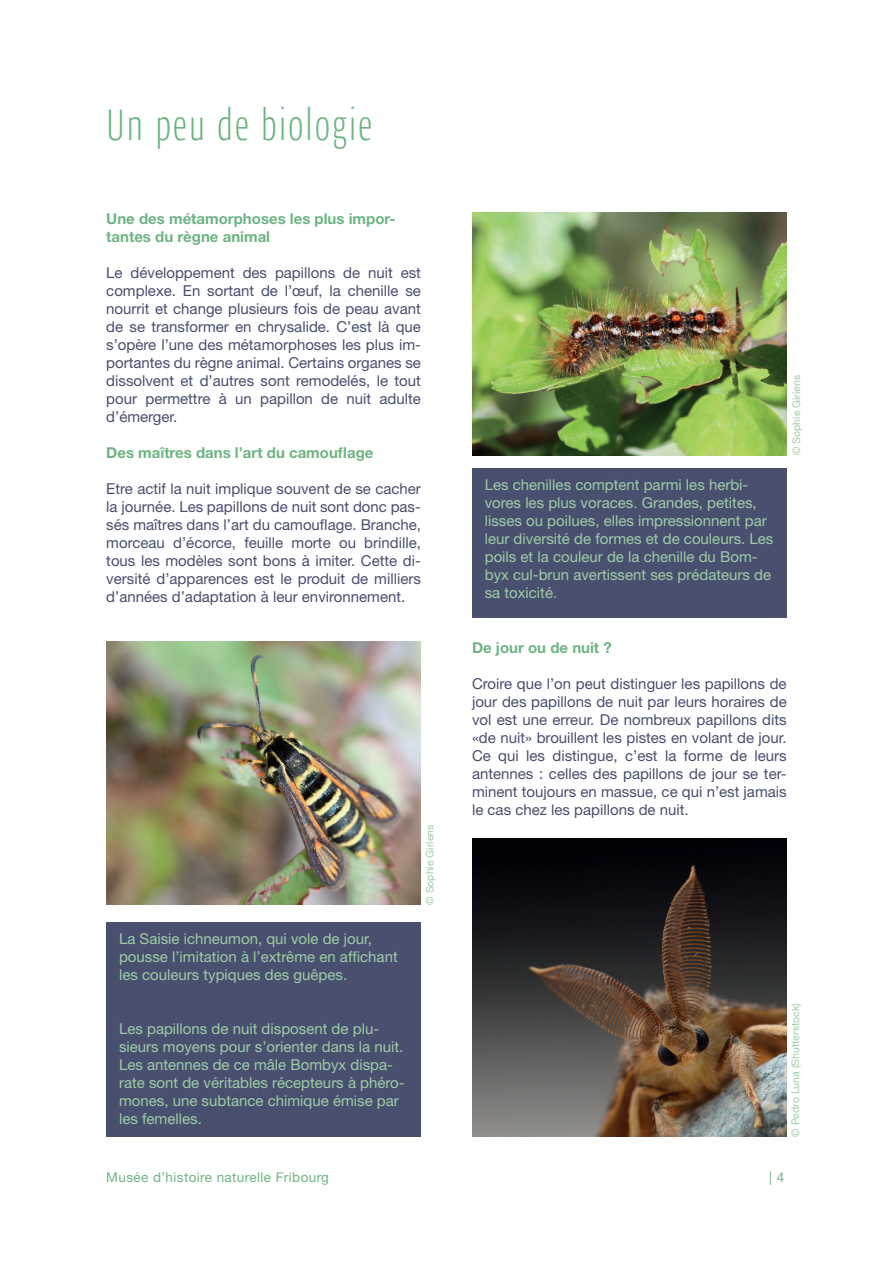
<style>
.page{position:relative;width:893px;height:1263px;background:#fff}
.page>*{position:absolute;margin:0;border:0;box-sizing:border-box;transform-origin:0 0}
.t1{font:300 45px "Ardoise Std Compact";letter-spacing:.05em;color:#6eb483}
.t2{font:15px/18px "Helvetica Neue";color:#484f6f;text-align:justify}
.t3{font:15px/18px "Helvetica Neue";color:#9fcda6}
.t4{font:700 15px/18px "Helvetica Neue";color:#6eb483}
.t5{font:13.5px "Helvetica Neue";letter-spacing:.03em;color:#6eb483}
.t6{font:10.5px "Helvetica Neue";color:#9fcda6}
</style>
<div class="page">
<img style="left:472px;top:838px;width:314px;height:299px">
<img style="left:472px;top:213px;width:315px;height:242px">
<div style="left:472px;top:468px;width:315px;height:150px;background:#484f6f"></div>
<img style="left:106px;top:641px;width:315px;height:264px">
<div style="left:106px;top:922px;width:315px;height:215px;background:#484f6f"></div>
<h1 class="t1" style="left:106px;top:99px;width:267px">Un peu de biologie</h1>
<p class="t4" style="left:106px;top:210px;width:291px">Une des métamorphoses les plus impor&shy;tantes du règne animal</p>
<p class="t2" style="left:106px;top:264px;width:316px">Le développement des papillons de nuit est complexe. En sortant de l’œuf, la chenille se nourrit et change plusieurs fois de peau avant de se transformer en chrysalide. C’est là que s’opère l’une des métamorphoses les plus im&shy;portantes du règne animal. Certains organes se dissolvent et d’autres sont remodelés, le tout pour permettre à un papillon de nuit adulte d’émerger.</p>
<p class="t4" style="left:106px;top:444px;width:269px">Des maîtres dans l’art du camouflage</p>
<p class="t2" style="left:106px;top:480px;width:316px">Etre actif la nuit implique souvent de se cacher la journée. Les papillons de nuit sont donc pas&shy;sés maîtres dans l’art du camouflage. Branche, morceau d’écorce, feuille morte ou brindille, tous les modèles sont bons à imiter. Cette di&shy;versité d’apparences est le produit de milliers d’années d’adaptation à leur environnement.</p>
<p class="t3" style="left:485px;top:475px;width:290px">Les chenilles comptent parmi les herbi&shy;vores les plus voraces. Grandes, petites, lisses ou poilues, elles impressionnent par leur diversité de formes et de couleurs. Les poils et la couleur de la chenille du Bom&shy;byx cul-brun avertissent ses prédateurs de sa toxicité.</p>
<p class="t4" style="left:472px;top:638px;width:141px">De jour ou de nuit ?</p>
<p class="t2" style="left:472px;top:674px;width:316px">Croire que l’on peut distinguer les papillons de jour des papillons de nuit par leurs horaires de vol est une erreur. De nombreux papillons dits «de nuit» brouillent les pistes en volant de jour.<br>Ce qui les distingue, c’est la forme de leurs antennes : celles des papillons de jour se ter&shy;minent toujours en massue, ce qui n’est jamais le cas chez les papillons de nuit.</p>
<p class="t6" style="left:790px;top:455px;width:81px;rotate:-90deg">© Sophie Giriens</p>
<p class="t3" style="left:119px;top:929px;width:280px">La Saisie ichneumon, qui vole de jour, pousse l’imitation à l’extrême en affichant les couleurs typiques des guêpes.</p>
<p class="t3" style="left:119px;top:1019px;width:287px">Les papillons de nuit disposent de plu&shy;sieurs moyens pour s’orienter dans la nuit.<br>Les antennes de ce mâle Bombyx dispa&shy;rate sont de véritables récepteurs à phéro&shy;mones, une subtance chimique émise par les femelles.</p>
<p class="t6" style="left:423px;top:905px;width:81px;rotate:-90deg">© Sophie Giriens</p>
<p class="t6" style="left:789px;top:1137px;width:135px;rotate:-90deg">© Pedro Luna (Shutterstock)</p>
<p class="t5" style="left:106px;top:1169px;width:224px">Musée d’histoire naturelle Fribourg</p>
<p class="t5" style="left:769px;top:1169px;width:17px">| 4</p>
</div>
